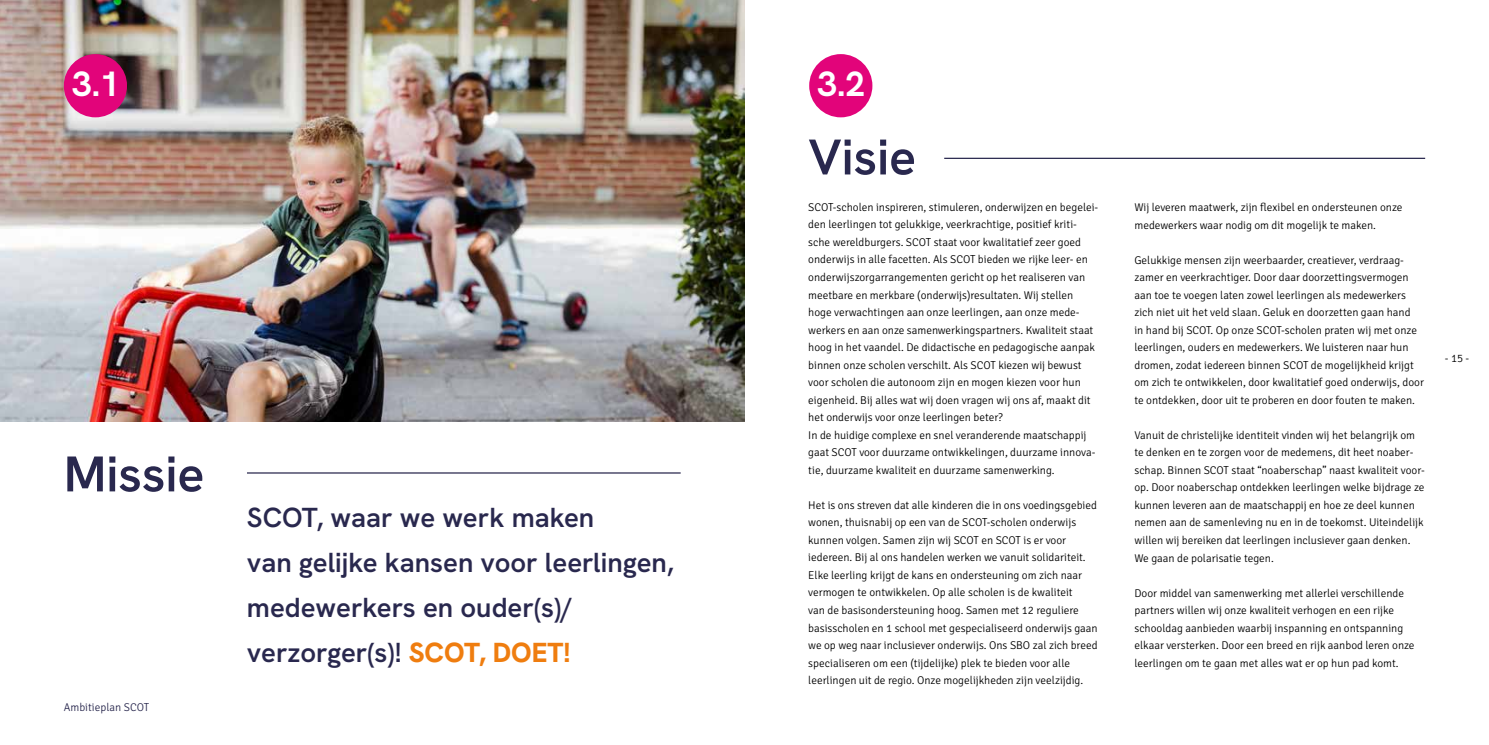
<style>
.page{position:relative;width:1489px;height:745px;background:#fff}
.page>*{position:absolute;margin:0;border:0;box-sizing:border-box;transform-origin:0 0}
.t1{font:600 50px "Hanken Grotesk";color:#29284e}
.t2{font:700 35px "Hanken Grotesk";color:#fff}
.t3{font:600 27.5px/45px "Hanken Grotesk";color:#29284e}
.t4{font:300 11.25px/17.5px "Signika Negative";color:#000}
.t5{font:300 11.25px "Signika Negative";color:#29284e}
.s1{font-weight:800;color:#ef7d0f}
</style>
<div class="page">
<img style="left:0;top:0;width:744px;height:421px">
<hr style="left:944px;top:158px;width:480px;height:1px;background:#29284e">
<hr style="left:247px;top:472px;width:433px;height:1px;background:#29284e">
<div style="left:64px;top:54px;width:63px;height:63px;background:#e2047a;border-radius:50%"></div>
<div style="left:809px;top:54px;width:63px;height:63px;background:#e2047a;border-radius:50%"></div>
<h2 class="t2" style="left:72px;top:61px;width:49px">3.1</h2>
<h2 class="t2" style="left:817px;top:61px;width:49px">3.2</h2>
<h1 class="t1" style="left:64px;top:441px;width:142px">Missie</h1>
<p class="t5" style="left:64px;top:698px;width:87px">Ambitieplan SCOT</p>
<h3 class="t3" style="left:247px;top:493px;width:428px">SCOT, waar we werk maken<br>van gelijke kansen voor leerlingen, medewerkers en ouder(s)/ verzorger(s)! <span class="s1">SCOT, DOET!</span></h3>
<h1 class="t1" style="left:808px;top:125px;width:109px">Visie</h1>
<p class="t4" style="left:808px;top:197px;width:291px">SCOT-scholen inspireren, stimuleren, onderwijzen en begelei&shy;den leerlingen tot gelukkige, veerkrachtige, positief kriti&shy;sche wereldburgers. SCOT staat voor kwalitatief zeer goed onderwijs in alle facetten. Als SCOT bieden we rijke leer- en onderwijszorgarrangementen gericht op het realiseren van meetbare en merkbare (onderwijs)resultaten. Wij stellen hoge verwachtingen aan onze leerlingen, aan onze mede&shy;werkers en aan onze samenwerkingspartners. Kwaliteit staat hoog in het vaandel. De didactische en pedagogische aanpak binnen onze scholen verschilt. Als SCOT kiezen wij bewust voor scholen die autonoom zijn en mogen kiezen voor hun eigenheid. Bij alles wat wij doen vragen wij ons af, maakt dit het onderwijs voor onze leerlingen beter?<br>In de huidige complexe en snel veranderende maatschappij gaat SCOT voor duurzame ontwikkelingen, duurzame innova&shy;tie, duurzame kwaliteit en duurzame samenwerking.</p>
<p class="t4" style="left:808px;top:495px;width:291px">Het is ons streven dat alle kinderen die in ons voedingsgebied wonen, thuisnabij op een van de SCOT-scholen onderwijs kunnen volgen. Samen zijn wij SCOT en SCOT is er voor iedereen. Bij al ons handelen werken we vanuit solidariteit.<br>Elke leerling krijgt de kans en ondersteuning om zich naar vermogen te ontwikkelen. Op alle scholen is de kwaliteit<br>van de basisondersteuning hoog. Samen met 12 reguliere basisscholen en 1 school met gespecialiseerd onderwijs gaan we op weg naar inclusiever onderwijs. Ons SBO zal zich breed specialiseren om een (tijdelijke) plek te bieden voor alle leerlingen uit de regio. Onze mogelijkheden zijn veelzijdig.</p>
<p class="t4" style="left:1134px;top:198px;width:269px">Wij leveren maatwerk, zijn flexibel en ondersteunen onze medewerkers waar nodig om dit mogelijk te maken.</p>
<p class="t4" style="left:1134px;top:250px;width:291px">Gelukkige mensen zijn weerbaarder, creatiever, verdraag&shy;zamer en veerkrachtiger. Door daar doorzettingsvermogen aan toe te voegen laten zowel leerlingen als medewerkers zich niet uit het veld slaan. Geluk en doorzetten gaan hand<br>in hand bij SCOT. Op onze SCOT-scholen praten wij met onze leerlingen, ouders en medewerkers. We luisteren naar hun dromen, zodat iedereen binnen SCOT de mogelijkheid krijgt om zich te ontwikkelen, door kwalitatief goed onderwijs, door te ontdekken, door uit te proberen en door fouten te maken.</p>
<p class="t4" style="left:1134px;top:425px;width:292px">Vanuit de christelijke identiteit vinden wij het belangrijk om te denken en te zorgen voor de medemens, dit heet noaber&shy;schap. Binnen SCOT staat “noaberschap” naast kwaliteit voor&shy;op. Door noaberschap ontdekken leerlingen welke bijdrage ze kunnen leveren aan de maatschappij en hoe ze deel kunnen nemen aan de samenleving nu en in de toekomst. Uiteindelijk willen wij bereiken dat leerlingen inclusiever gaan denken.<br>We gaan de polarisatie tegen.</p>
<p class="t4" style="left:1134px;top:583px;width:282px">Door middel van samenwerking met allerlei verschillende partners willen wij onze kwaliteit verhogen en een rijke schooldag aanbieden waarbij inspanning en ontspanning elkaar versterken. Door een breed en rijk aanbod leren onze leerlingen om te gaan met alles wat er op hun pad komt.</p>
<p class="t4" style="left:1444px;top:348px;width:26px">- 15 -</p>
</div>
